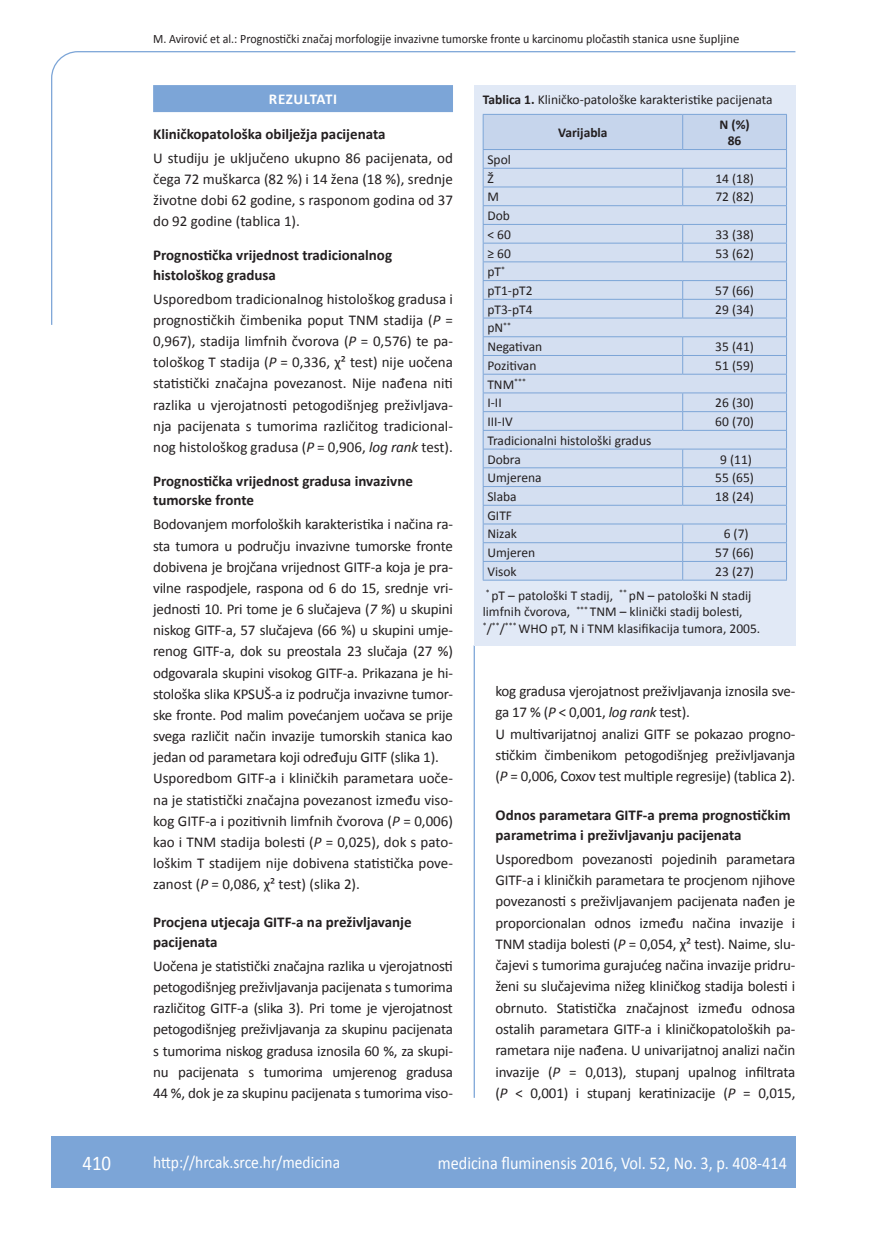
<style>
.page{position:relative;width:872px;height:1234px;background:#fff}
.page>*{position:absolute;margin:0;border:0;box-sizing:border-box;transform-origin:0 0}
.t1{font:21px "Calibri";color:#fff;scale:.9 1}
.t2{font:18px "Calibri";color:#fff;scale:.9 1}
.t3{font:17.25px "Calibri";color:#fff;scale:.9 1}
.t4{font:15px/21.1px "Calibri";letter-spacing:-.015em;color:#231f20;text-align:justify}
.t5{font:700 15px/19.6px "Calibri";color:#231f20}
.t6{font:700 15px "Calibri";letter-spacing:.035em;color:#fff}
.t7{font:13.5px/18.8px "Calibri";color:#231f20}
.t8{font:700 13.5px/16.5px "Calibri";color:#231f20;text-align:center}
.t9{font:12.75px "Calibri";color:#231f20;scale:.94 1}
.s1{font-style:italic}
.s2{font-weight:700}
</style>
<div class="page">
<svg style="left:51px;top:51px;width:745px;height:275px"></svg>
<hr style="left:473px;top:645px;width:2px;height:452px;background:#7ca5d7">
<div style="left:51px;top:1135px;width:744px;height:51px;background:#7ca5d7"></div>
<div style="left:153px;top:85px;width:300px;height:27px;background:#7ca5d7"></div>
<div style="left:474px;top:85px;width:321px;height:560px;background:#e1e9f6"></div>
<svg style="left:483px;top:114px;width:304px;height:465px"></svg>
<hr style="left:483px;top:579px;width:199px;height:1px;background:#7ca5d7">
<hr style="left:682px;top:579px;width:105px;height:1px;background:#7ca5d7">
<p class="t9" style="left:153px;top:30px;width:625px">M. Avirović et al.: Prognostički značaj morfologije invazivne tumorske fronte u karcinomu pločastih stanica usne šupljine</p>
<p class="t6" style="left:269px;top:90px;width:70px">REZULTATI</p>
<p class="t5" style="left:153px;top:123px;width:234px">Kliničkopatološka obilježja pacijenata</p>
<p class="t4" style="left:153px;top:146px;width:301px">U studiju je uključeno ukupno 86 pacijenata, od čega 72 muškarca (82 %) i 14 žena (18 %), srednje životne dobi 62 godine, s rasponom godina od 37 do 92 godine (tablica 1).</p>
<p class="t5" style="left:153px;top:244px;width:240px">Prognostička vrijednost tradicionalnog histološkog gradusa</p>
<p class="t4" style="left:153px;top:287px;width:301px">Usporedbom tradicionalnog histološkog gradusa i prognostičkih čimbenika poput TNM stadija (<span class="s1">P</span> = 0,967), stadija limfnih čvorova (<span class="s1">P</span> = 0,576) te pa&shy;tološkog T stadija (<span class="s1">P</span> = 0,336, χ² test) nije uočena statistički značajna povezanost. Nije nađena niti razlika u vjerojatnosti petogodišnjeg preživljava&shy;nja pacijenata s tumorima različitog tradicional&shy;nog histološkog gradusa (<span class="s1">P</span> = 0,906, <span class="s1">log rank</span> test).</p>
<p class="t5" style="left:153px;top:470px;width:261px">Prognostička vrijednost gradusa invazivne tumorske fronte</p>
<p class="t4" style="left:153px;top:513px;width:301px;text-align:left">Bodovanjem morfoloških karakteristika i načina ra&shy;sta tumora u području invazivne tumorske fronte dobivena je brojčana vrijednost GITF-a koja je pra&shy;vilne raspodjele, raspona od 6 do 15, srednje vri&shy;jednosti 10. Pri tome je 6 slučajeva (<span class="s1">7 %</span>) u skupini niskog GITF-a, 57 slučajeva (66 %) u skupini umje&shy;renog GITF-a, dok su preostala 23 slučaja (27 %) odgovarala skupini visokog GITF-a. Prikazana je hi&shy;stološka slika KPSUŠ-a iz područja invazivne tumor&shy;ske fronte. Pod malim povećanjem uočava se prije svega različit način invazije tumorskih stanica kao jedan od parametara koji određuju GITF (slika 1).<br>Usporedbom GITF-a i kliničkih parametara uoče&shy;na je statistički značajna povezanost između viso&shy;kog GITF-a i pozitivnih limfnih čvorova (<span class="s1">P</span> = 0,006) kao i TNM stadija bolesti (<span class="s1">P</span> = 0,025), dok s pato&shy;loškim T stadijem nije dobivena statistička pove&shy;zanost (<span class="s1">P</span> = 0,086, χ² test) (slika 2).</p>
<p class="t5" style="left:153px;top:911px;width:260px">Procjena utjecaja GITF-a na preživljavanje pacijenata</p>
<p class="t4" style="left:153px;top:954px;width:301px">Uočena je statistički značajna razlika u vjerojatnosti petogodišnjeg preživljavanja pacijenata s tumorima različitog GITF-a (slika 3). Pri tome je vjerojatnost petogodišnjeg preživljavanja za skupinu pacijenata s tumorima niskog gradusa iznosila 60 %, za skupi&shy;nu pacijenata s tumorima umjerenog gradusa 44 %, dok je za skupinu pacijenata s tumorima viso-</p>
<p class="t7" style="left:483px;top:89px;width:291px"><span class="s2">Tablica 1.</span> Kliničko-patološke karakteristike pacijenata</p>
<p class="t8" style="left:558px;top:124px;width:51px">Varijabla</p>
<p class="t8" style="left:719px;top:115px;width:32px">N (%)<br>86</p>
<p class="t7" style="left:487px;top:149px;width:25px">Spol<br>Ž</p>
<p class="t7" style="left:715px;top:168px;width:40px">14 (18)</p>
<p class="t7" style="left:487px;top:187px;width:13px">M</p>
<p class="t7" style="left:715px;top:187px;width:40px">72 (82)</p>
<p class="t7" style="left:487px;top:205px;width:25px">Dob &lt; 60</p>
<p class="t7" style="left:715px;top:224px;width:40px">33 (38)</p>
<p class="t7" style="left:487px;top:243px;width:25px">≥ 60</p>
<p class="t7" style="left:715px;top:243px;width:40px">53 (62)</p>
<p class="t7" style="left:487px;top:262px;width:47px">pT<sup>* </sup>pT1-pT2</p>
<p class="t7" style="left:715px;top:280px;width:40px">57 (66)</p>
<p class="t7" style="left:487px;top:299px;width:47px">pT3-pT4</p>
<p class="t7" style="left:715px;top:299px;width:40px">29 (34)</p>
<p class="t7" style="left:487px;top:318px;width:56px">pN<sup>**<br></sup>Negativan</p>
<p class="t7" style="left:715px;top:336px;width:40px">35 (41)</p>
<p class="t7" style="left:487px;top:355px;width:51px">Pozitivan</p>
<p class="t7" style="left:715px;top:355px;width:40px">51 (59)</p>
<p class="t7" style="left:487px;top:374px;width:40px">TNM<sup>***<br></sup>I-II</p>
<p class="t7" style="left:715px;top:393px;width:40px">26 (30)</p>
<p class="t7" style="left:487px;top:411px;width:27px">III-IV</p>
<p class="t7" style="left:715px;top:411px;width:40px">60 (70)</p>
<p class="t7" style="left:487px;top:430px;width:165px">Tradicionalni histološki gradus<br>Dobra</p>
<p class="t7" style="left:720px;top:449px;width:33px">9 (11)</p>
<p class="t7" style="left:487px;top:467px;width:56px">Umjerena</p>
<p class="t7" style="left:715px;top:467px;width:40px">55 (65)</p>
<p class="t7" style="left:487px;top:486px;width:31px">Slaba</p>
<p class="t7" style="left:715px;top:486px;width:40px">18 (24)</p>
<p class="t7" style="left:487px;top:505px;width:31px">GITF<br>Nizak</p>
<p class="t7" style="left:723px;top:524px;width:26px">6 (7)</p>
<p class="t7" style="left:487px;top:542px;width:49px">Umjeren</p>
<p class="t7" style="left:715px;top:542px;width:40px">57 (66)</p>
<p class="t7" style="left:487px;top:561px;width:31px">Visok</p>
<p class="t7" style="left:486px;top:558px;width:269px;line-height:23.7px;text-align:right">23 (27)<br><sup>*</sup> pT – patološki T stadij, <sup>**</sup> pN – patološki N stadij</p>
<p class="t7" style="left:483px;top:602px;width:279px;line-height:16.5px">limfnih čvorova, <sup>***</sup> TNM – klinički stadij bolesti, <sup>*</sup>/<sup>**</sup>/<sup>***</sup> WHO pT, N i TNM klasifikacija tumora, 2005.</p>
<p class="t4" style="left:495px;top:679px;width:301px;text-align:left">kog gradusa vjerojatnost preživljavanja iznosila sve&shy;ga 17 % (<span class="s1">P</span> &lt; 0,001, <span class="s1">log rank</span> test).<br>U multivarijatnoj analizi GITF se pokazao progno&shy;stičkim čimbenikom petogodišnjeg preživljavanja (<span class="s1">P</span> = 0,006, Coxov test multiple regresije) (tablica 2).</p>
<p class="t5" style="left:495px;top:803px;width:296px">Odnos parametara GITF-a prema prognostičkim parametrima i preživljavanju pacijenata</p>
<p class="t4" style="left:495px;top:847px;width:301px">Usporedbom povezanosti pojedinih parametara GITF-a i kliničkih parametara te procjenom njihove povezanosti s preživljavanjem pacijenata nađen je proporcionalan odnos između načina invazije i TNM stadija bolesti (<span class="s1">P</span> = 0,054, χ² test). Naime, slu&shy;čajevi s tumorima gurajućeg načina invazije pridru&shy;ženi su slučajevima nižeg kliničkog stadija bolesti i obrnuto. Statistička značajnost između odnosa ostalih parametara GITF-a i kliničkopatoloških pa&shy;rametara nije nađena. U univarijatnoj analizi način invazije (<span class="s1">P</span> = 0,013), stupanj upalnog infiltrata (<span class="s1">P</span> &lt; 0,001) i stupanj keratinizacije (<span class="s1">P</span> = 0,015,</p>
<h1 class="t1" style="left:82px;top:1149px;width:33px">410</h1>
<p class="t3" style="left:153px;top:1150px;width:209px">http://hrcak.srce.hr/medicina</p>
<p class="t2" style="left:438px;top:1151px;width:389px">medicina fluminensis 2016, Vol. 52, No. 3, p. 408-414</p>
</div>
